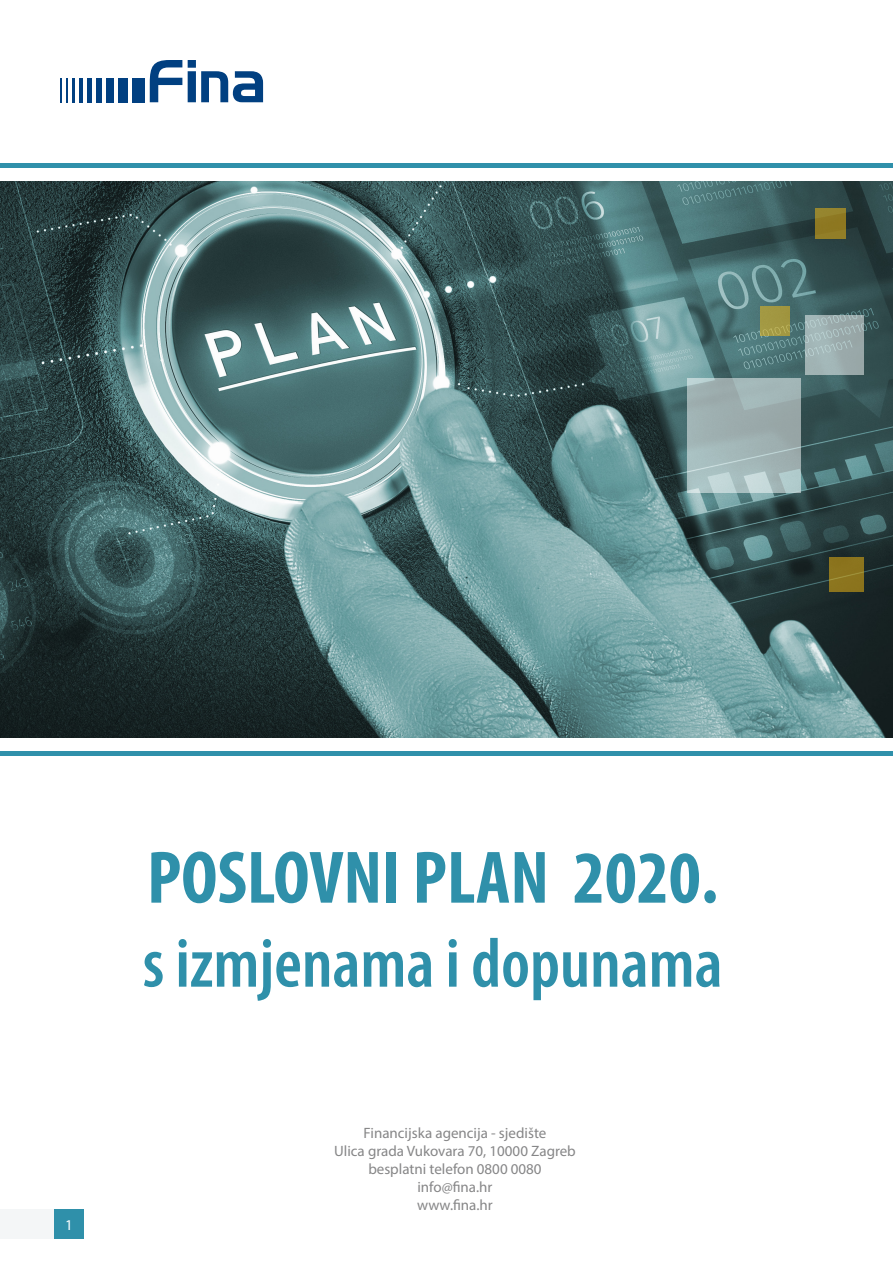
<style>
.page{position:relative;width:893px;height:1263px;background:#fff}
.page>*{position:absolute;margin:0;border:0;box-sizing:border-box;transform-origin:0 0}
.t1{font:700 condensed 75px "Myriad Pro";color:#2f90aa}
.t2{font:600 condensed 70.5px "Myriad Pro";color:#2f90aa}
.t3{font:15px "Myriad Pro";color:#868687}
.t4{font:15px "Myriad Pro";color:#fff}
</style>
<div class="page">
<div style="left:54px;top:1209px;width:30px;height:30px;background:#2f90aa"></div>
<div style="left:0;top:1209px;width:54px;height:30px;background:#f4f6f7"></div>
<svg style="left:150px;top:60px;width:113px;height:42px"></svg>
<hr style="left:60px;top:78px;width:2px;height:24px;background:#014081">
<hr style="left:66px;top:78px;width:2px;height:24px;background:#014081">
<hr style="left:73px;top:78px;width:2px;height:24px;background:#014081">
<hr style="left:80px;top:78px;width:3px;height:24px;background:#014081">
<hr style="left:88px;top:78px;width:4px;height:24px;background:#014081">
<div style="left:97px;top:78px;width:5px;height:24px;background:#014081"></div>
<div style="left:107px;top:78px;width:7px;height:24px;background:#014081"></div>
<div style="left:119px;top:78px;width:9px;height:24px;background:#014081"></div>
<div style="left:132px;top:78px;width:13px;height:24px;background:#014081"></div>
<img style="left:0;top:181px;width:893px;height:556px">
<div style="left:816px;top:208px;width:30px;height:31px;background:#8e7923"></div>
<div style="left:829px;top:557px;width:34px;height:34px;background:#8c741e"></div>
<svg style="left:687px;top:378px;width:114px;height:115px;background:#a3b6b7"></svg>
<svg style="left:805px;top:315px;width:58px;height:60px;background:#9fb1b2"></svg>
<svg style="left:760px;top:307px;width:30px;height:29px"></svg>
<hr style="left:0;top:164px;width:893px;height:4px;background:#2f90aa">
<hr style="left:0;top:751px;width:893px;height:4px;background:#2f90aa">
<p class="t4" style="left:65px;top:1215px;width:9px">1</p>
<p class="t1" style="left:147px;top:831px;width:573px">POSLOVNI PLAN 2020.</p>
<p class="t2" style="left:143px;top:925px;width:581px">s izmjenama i dopunama</p>
<p class="t3" style="left:364px;top:1123px;width:184px">Financijska agencija - sjedište</p>
<p class="t3" style="left:334px;top:1141px;width:243px">Ulica grada Vukovara 70, 10000 Zagreb</p>
<p class="t3" style="left:368px;top:1159px;width:175px">besplatni telefon 0800 0080</p>
<p class="t3" style="left:417px;top:1177px;width:77px">info@fina.hr</p>
<p class="t3" style="left:417px;top:1195px;width:77px">www.fina.hr</p>
</div>
